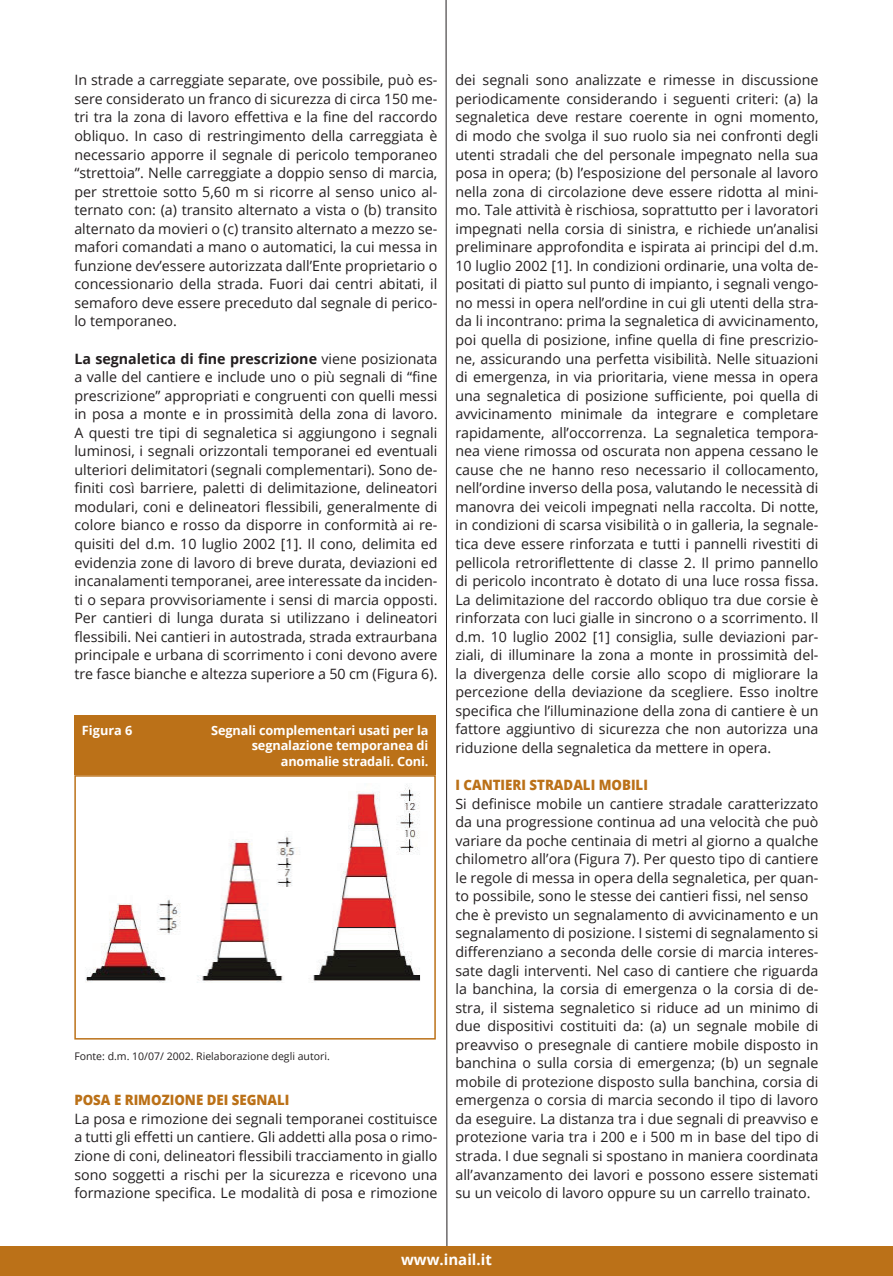
<style>
.page{position:relative;width:893px;height:1276px;background:#fff}
.page>*{position:absolute;margin:0;border:0;box-sizing:border-box;transform-origin:0 0}
.t1{font:700 15px "Open Sans";color:#fff}
.t2{font:14.25px/18.6px "Open Sans";color:#231f20;text-align:justify}
.t3{font:800 14.25px "Open Sans";color:#bb7118;scale:.93 1}
.t4{font:700 12.75px/15.8px "Open Sans";letter-spacing:-.01em;color:#fff;text-align:right}
.t5{font:10.5px "Open Sans";color:#231f20}
.s1{font-weight:700}
</style>
<div class="page">
<svg style="left:445px;top:0;width:3px;height:1246px"></svg>
<div style="left:0;top:1246px;width:893px;height:30px;background:#bb7118"></div>
<div style="left:74px;top:775px;width:362px;height:264px;border:2px solid #bb7118"></div>
<div style="left:74px;top:715px;width:362px;height:60px;background:#bb7118"></div>
<img style="left:85px;top:784px;width:336px;height:199px">
<p class="t2" style="left:74px;top:70px;width:365px">In strade a carreggiate separate, ove possibile, può es&shy;sere considerato un franco di sicurezza di circa 150 me&shy;tri tra la zona di lavoro effettiva e la fine del raccordo obliquo. In caso di restringimento della carreggiata è necessario apporre il segnale di pericolo temporaneo “strettoia”. Nelle carreggiate a doppio senso di marcia, per strettoie sotto 5,60 m si ricorre al senso unico al&shy;ternato con: (a) transito alternato a vista o (b) transito alternato da movieri o (c) transito alternato a mezzo se&shy;mafori comandati a mano o automatici, la cui messa in funzione dev’essere autorizzata dall’Ente proprietario o concessionario della strada. Fuori dai centri abitati, il semaforo deve essere preceduto dal segnale di perico&shy;lo temporaneo.</p>
<p class="t2" style="left:74px;top:349px;width:365px"><span class="s1">La segnaletica di fine prescrizione</span> viene posizionata a valle del cantiere e include uno o più segnali di “fine prescrizione” appropriati e congruenti con quelli messi in posa a monte e in prossimità della zona di lavoro.<br>A questi tre tipi di segnaletica si aggiungono i segnali luminosi, i segnali orizzontali temporanei ed eventuali ulteriori delimitatori (segnali complementari). Sono de&shy;finiti così barriere, paletti di delimitazione, delineatori modulari, coni e delineatori flessibili, generalmente di colore bianco e rosso da disporre in conformità ai re&shy;quisiti del d.m. 10 luglio 2002 [1]. Il cono, delimita ed evidenzia zone di lavoro di breve durata, deviazioni ed incanalamenti temporanei, aree interessate da inciden&shy;ti o separa provvisoriamente i sensi di marcia opposti.<br>Per cantieri di lunga durata si utilizzano i delineatori flessibili. Nei cantieri in autostrada, strada extraurbana principale e urbana di scorrimento i coni devono avere tre fasce bianche e altezza superiore a 50 cm (Figura 6).</p>
<p class="t4" style="left:82px;top:721px;width:52px">Figura 6</p>
<p class="t4" style="left:211px;top:721px;width:219px">Segnali complementari usati per la segnalazione temporanea di anomalie stradali. Coni.</p>
<p class="t5" style="left:74px;top:1049px;width:257px">Fonte: d.m. 10/07/ 2002. Rielaborazione degli autori.</p>
<p class="t3" style="left:74px;top:1090px;width:233px">POSA E RIMOZIONE DEI SEGNALI</p>
<p class="t2" style="left:74px;top:1109px;width:365px">La posa e rimozione dei segnali temporanei costituisce a tutti gli effetti un cantiere. Gli addetti alla posa o rimo&shy;zione di coni, delineatori flessibili tracciamento in giallo sono soggetti a rischi per la sicurezza e ricevono una formazione specifica. Le modalità di posa e rimozione</p>
<p class="t2" style="left:455px;top:70px;width:365px">dei segnali sono analizzate e rimesse in discussione periodicamente considerando i seguenti criteri: (a) la segnaletica deve restare coerente in ogni momento, di modo che svolga il suo ruolo sia nei confronti degli utenti stradali che del personale impegnato nella sua posa in opera; (b) l’esposizione del personale al lavoro nella zona di circolazione deve essere ridotta al mini&shy;mo. Tale attività è rischiosa, soprattutto per i lavoratori impegnati nella corsia di sinistra, e richiede un’analisi preliminare approfondita e ispirata ai principi del d.m.<br>10 luglio 2002 [1]. In condizioni ordinarie, una volta de&shy;positati di piatto sul punto di impianto, i segnali vengo&shy;no messi in opera nell’ordine in cui gli utenti della stra&shy;da li incontrano: prima la segnaletica di avvicinamento, poi quella di posizione, infine quella di fine prescrizio&shy;ne, assicurando una perfetta visibilità. Nelle situazioni di emergenza, in via prioritaria, viene messa in opera una segnaletica di posizione sufficiente, poi quella di avvicinamento minimale da integrare e completare rapidamente, all’occorrenza. La segnaletica tempora&shy;nea viene rimossa od oscurata non appena cessano le cause che ne hanno reso necessario il collocamento, nell’ordine inverso della posa, valutando le necessità di manovra dei veicoli impegnati nella raccolta. Di notte, in condizioni di scarsa visibilità o in galleria, la segnale&shy;tica deve essere rinforzata e tutti i pannelli rivestiti di pellicola retroriflettente di classe 2. Il primo pannello di pericolo incontrato è dotato di una luce rossa fissa.<br>La delimitazione del raccordo obliquo tra due corsie è rinforzata con luci gialle in sincrono o a scorrimento. Il d.m. 10 luglio 2002 [1] consiglia, sulle deviazioni par&shy;ziali, di illuminare la zona a monte in prossimità del&shy;la divergenza delle corsie allo scopo di migliorare la percezione della deviazione da scegliere. Esso inoltre specifica che l’illuminazione della zona di cantiere è un fattore aggiuntivo di sicurezza che non autorizza una riduzione della segnaletica da mettere in opera.</p>
<p class="t3" style="left:455px;top:775px;width:209px">I CANTIERI STRADALI MOBILI</p>
<p class="t2" style="left:455px;top:794px;width:365px;text-align:left">Si definisce mobile un cantiere stradale caratterizzato da una progressione continua ad una velocità che può variare da poche centinaia di metri al giorno a qualche chilometro all’ora (Figura 7). Per questo tipo di cantiere le regole di messa in opera della segnaletica, per quan&shy;to possibile, sono le stesse dei cantieri fissi, nel senso che è previsto un segnalamento di avvicinamento e un segnalamento di posizione. I sistemi di segnalamento si differenziano a seconda delle corsie di marcia interes&shy;sate dagli interventi. Nel caso di cantiere che riguarda la banchina, la corsia di emergenza o la corsia di de&shy;stra, il sistema segnaletico si riduce ad un minimo di due dispositivi costituiti da: (a) un segnale mobile di preavviso o presegnale di cantiere mobile disposto in banchina o sulla corsia di emergenza; (b) un segnale mobile di protezione disposto sulla banchina, corsia di emergenza o corsia di marcia secondo il tipo di lavoro da eseguire. La distanza tra i due segnali di preavviso e protezione varia tra i 200 e i 500 m in base del tipo di strada. I due segnali si spostano in maniera coordinata all’avanzamento dei lavori e possono essere sistemati su un veicolo di lavoro oppure su un carrello trainato.</p>
<p class="t1" style="left:401px;top:1249px;width:92px">www.inail.it</p>
</div>
